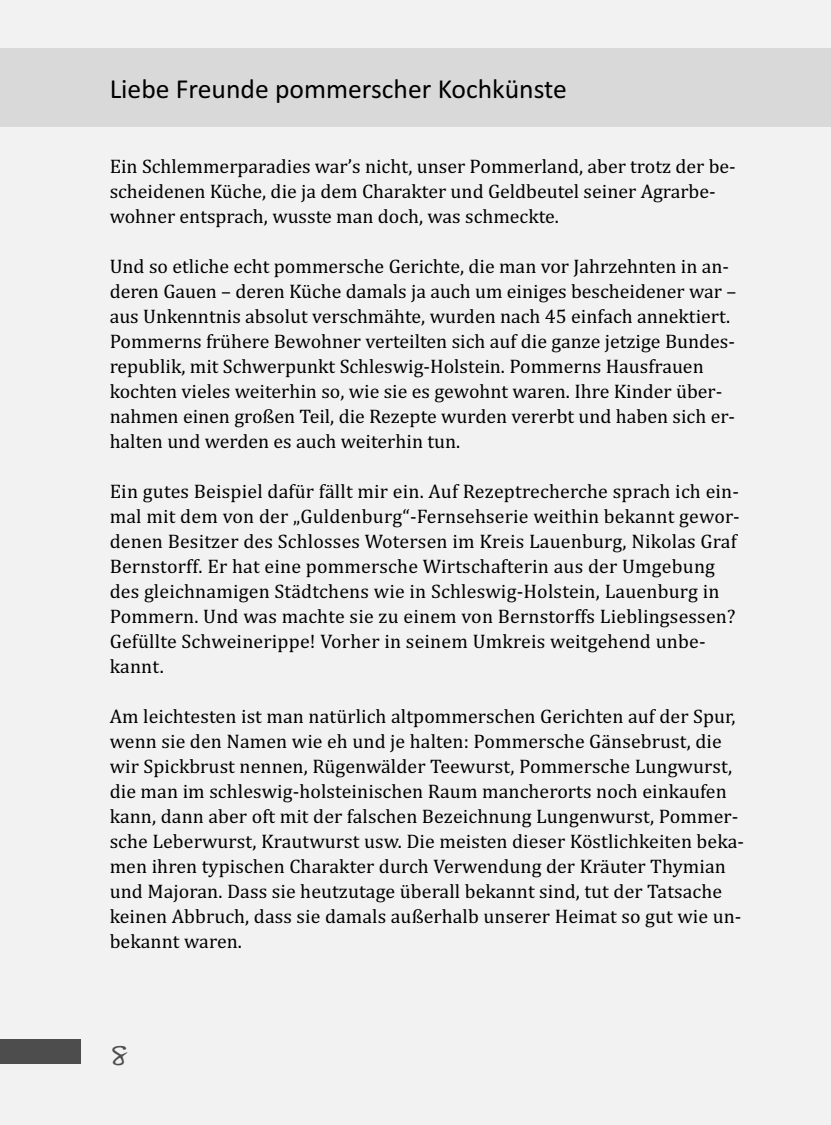
<style>
.page{position:relative;width:831px;height:1125px;background:#f2f2f2}
.page>*{position:absolute;margin:0;border:0;box-sizing:border-box;transform-origin:0 0}
.t1{font:32.85px "Handwriting Dakota";color:#4d4d4d}
.t2{font:27.6px "Calibri";color:#000}
.t3{font:19.8px/25px "Cambria";letter-spacing:.005em;color:#000}
</style>
<div class="page">
<div style="left:0;top:48px;width:831px;height:78px;background:#d9d9d9"></div>
<div style="left:0;top:1039px;width:80px;height:24px;background:#4d4d4d"></div>
<h2 class="t2" style="left:110px;top:79px;width:459px">Liebe Freunde pommerscher Kochkünste</h2>
<p class="t3" style="left:110px;top:155px;width:628px">Ein Schlemmerparadies war’s nicht, unser Pommerland, aber trotz der be&shy;scheidenen Küche, die ja dem Charakter und Geldbeutel seiner Agrarbe&shy;wohner entsprach, wusste man doch, was schmeckte.</p>
<p class="t3" style="left:110px;top:255px;width:628px">Und so etliche echt pommersche Gerichte, die man vor Jahrzehnten in an&shy;deren Gauen – deren Küche damals ja auch um einiges bescheidener war – aus Unkenntnis absolut verschmähte, wurden nach 45 einfach annektiert.<br>Pommerns frühere Bewohner verteilten sich auf die ganze jetzige Bundes&shy;republik, mit Schwerpunkt Schleswig-Holstein. Pommerns Hausfrauen kochten vieles weiterhin so, wie sie es gewohnt waren. Ihre Kinder über&shy;nahmen einen großen Teil, die Rezepte wurden vererbt und haben sich er&shy;halten und werden es auch weiterhin tun.</p>
<p class="t3" style="left:110px;top:481px;width:631px">Ein gutes Beispiel dafür fällt mir ein. Auf Rezeptrecherche sprach ich ein&shy;mal mit dem von der „Guldenburg“-Fernsehserie weithin bekannt gewor&shy;denen Besitzer des Schlosses Wotersen im Kreis Lauenburg, Nikolas Graf Bernstorff. Er hat eine pommersche Wirtschafterin aus der Umgebung des gleichnamigen Städtchens wie in Schleswig-Holstein, Lauenburg in Pommern. Und was machte sie zu einem von Bernstorffs Lieblingsessen?<br>Gefüllte Schweinerippe! Vorher in seinem Umkreis weitgehend unbe&shy;kannt.</p>
<p class="t3" style="left:110px;top:706px;width:636px">Am leichtesten ist man natürlich altpommerschen Gerichten auf der Spur, wenn sie den Namen wie eh und je halten: Pommersche Gänsebrust, die wir Spickbrust nennen, Rügenwälder Teewurst, Pommersche Lungwurst, die man im schleswig-holsteinischen Raum mancherorts noch einkaufen kann, dann aber oft mit der falschen Bezeichnung Lungenwurst, Pommer&shy;sche Leberwurst, Krautwurst usw. Die meisten dieser Köstlichkeiten beka&shy;men ihren typischen Charakter durch Verwendung der Kräuter Thymian und Majoran. Dass sie heutzutage überall bekannt sind, tut der Tatsache keinen Abbruch, dass sie damals außerhalb unserer Heimat so gut wie un&shy;bekannt waren.</p>
<h1 class="t1" style="left:110px;top:1040px;width:19px">8</h1>
</div>
